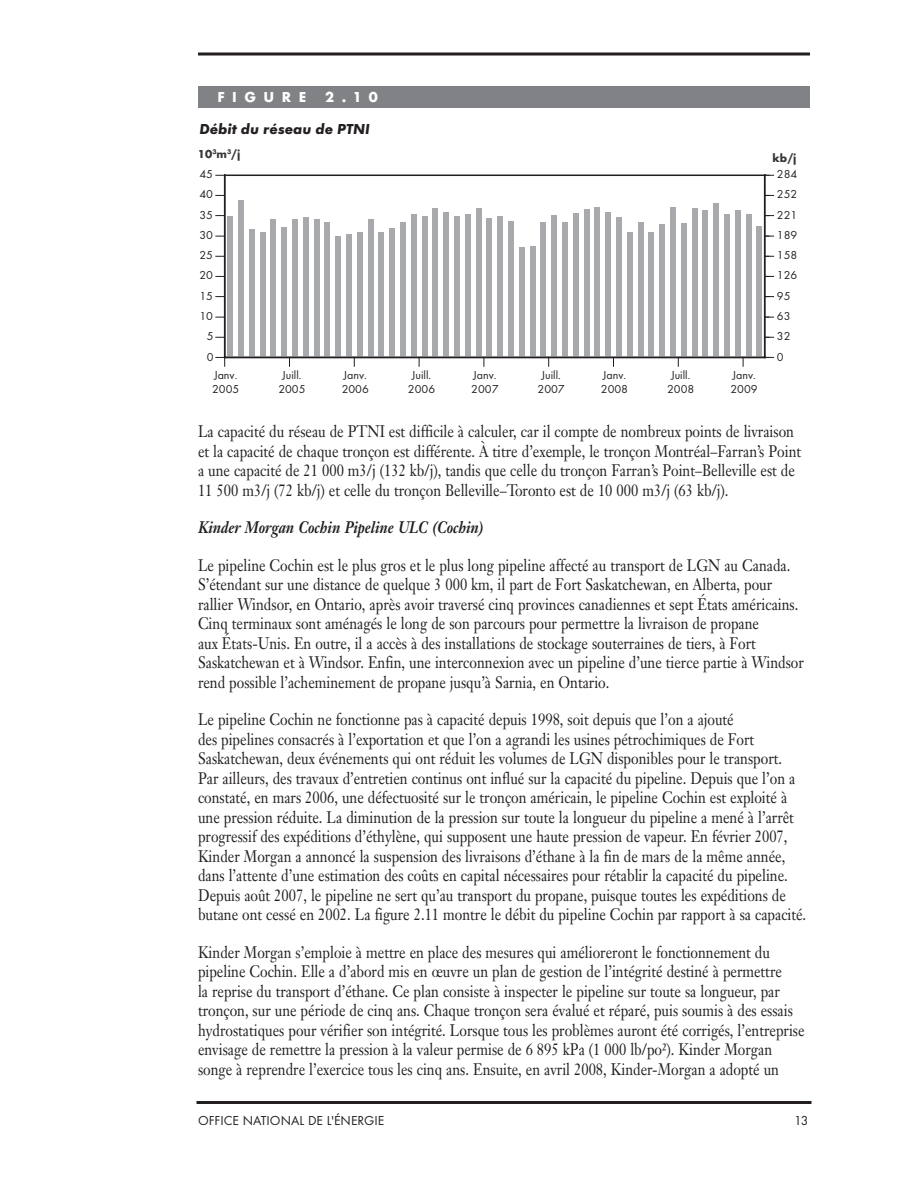
<style>
.page{position:relative;width:918px;height:1188px;background:#fff}
.page>*{position:absolute;margin:0;border:0;box-sizing:border-box;transform-origin:0 0}
.t1{font:16.5px/19.5px "Janson Text";color:#231f20;scale:.85 1}
.t2{font:italic 700 16.5px "Janson Text";color:#231f20;scale:.85 1}
.t3{font:italic 700 15px "Futura TOT";color:#231f20}
.t4{font:700 15px "Futura TOT";letter-spacing:.5em;color:#fff}
.t5{font:13.5px "Futura TOT Boo";color:#231f20}
.t6{font:12px/14.4px "Futura TOT Boo";color:#231f20}
.t7{font:700 12px "Futura TOT";color:#363639}
</style>
<div class="page">
<svg style="left:198px;top:52px;width:612px;height:4px"></svg>
<hr style="left:196px;top:1101px;width:616px;height:3px;background:#231f20">
<div style="left:198px;top:86px;width:612px;height:23px;background:#808285"></div>
<hr style="left:224px;top:175px;width:542px;height:1px;background:#231f20">
<div style="left:228px;top:216px;width:5px;height:141px;background:#a7a9ac"></div>
<div style="left:238px;top:200px;width:6px;height:157px;background:#a7a9ac"></div>
<div style="left:249px;top:229px;width:6px;height:128px;background:#a7a9ac"></div>
<div style="left:260px;top:232px;width:5px;height:125px;background:#a7a9ac"></div>
<div style="left:271px;top:219px;width:5px;height:138px;background:#a7a9ac"></div>
<div style="left:282px;top:227px;width:5px;height:130px;background:#a7a9ac"></div>
<div style="left:292px;top:219px;width:6px;height:138px;background:#a7a9ac"></div>
<div style="left:303px;top:217px;width:6px;height:140px;background:#a7a9ac"></div>
<div style="left:314px;top:219px;width:5px;height:138px;background:#a7a9ac"></div>
<div style="left:325px;top:222px;width:5px;height:135px;background:#a7a9ac"></div>
<div style="left:336px;top:236px;width:5px;height:121px;background:#a7a9ac"></div>
<div style="left:346px;top:234px;width:6px;height:123px;background:#a7a9ac"></div>
<div style="left:357px;top:232px;width:6px;height:125px;background:#a7a9ac"></div>
<div style="left:368px;top:219px;width:5px;height:138px;background:#a7a9ac"></div>
<div style="left:379px;top:232px;width:5px;height:125px;background:#a7a9ac"></div>
<div style="left:390px;top:228px;width:5px;height:129px;background:#a7a9ac"></div>
<div style="left:400px;top:222px;width:6px;height:135px;background:#a7a9ac"></div>
<div style="left:411px;top:214px;width:6px;height:143px;background:#a7a9ac"></div>
<div style="left:422px;top:216px;width:5px;height:141px;background:#a7a9ac"></div>
<div style="left:433px;top:208px;width:5px;height:149px;background:#a7a9ac"></div>
<div style="left:444px;top:212px;width:5px;height:145px;background:#a7a9ac"></div>
<div style="left:454px;top:216px;width:6px;height:141px;background:#a7a9ac"></div>
<div style="left:465px;top:215px;width:6px;height:142px;background:#a7a9ac"></div>
<div style="left:476px;top:208px;width:5px;height:149px;background:#a7a9ac"></div>
<div style="left:487px;top:218px;width:5px;height:139px;background:#a7a9ac"></div>
<div style="left:498px;top:216px;width:5px;height:141px;background:#a7a9ac"></div>
<div style="left:508px;top:221px;width:6px;height:136px;background:#a7a9ac"></div>
<div style="left:519px;top:247px;width:6px;height:110px;background:#a7a9ac"></div>
<div style="left:530px;top:247px;width:5px;height:110px;background:#a7a9ac"></div>
<div style="left:541px;top:222px;width:5px;height:135px;background:#a7a9ac"></div>
<div style="left:552px;top:215px;width:5px;height:142px;background:#a7a9ac"></div>
<div style="left:562px;top:222px;width:6px;height:135px;background:#a7a9ac"></div>
<div style="left:573px;top:213px;width:6px;height:144px;background:#a7a9ac"></div>
<div style="left:584px;top:209px;width:5px;height:148px;background:#a7a9ac"></div>
<div style="left:595px;top:207px;width:5px;height:150px;background:#a7a9ac"></div>
<div style="left:606px;top:212px;width:5px;height:145px;background:#a7a9ac"></div>
<div style="left:616px;top:217px;width:6px;height:140px;background:#a7a9ac"></div>
<div style="left:627px;top:232px;width:6px;height:125px;background:#a7a9ac"></div>
<div style="left:638px;top:222px;width:5px;height:135px;background:#a7a9ac"></div>
<div style="left:649px;top:232px;width:5px;height:125px;background:#a7a9ac"></div>
<div style="left:660px;top:224px;width:5px;height:133px;background:#a7a9ac"></div>
<div style="left:670px;top:207px;width:6px;height:150px;background:#a7a9ac"></div>
<div style="left:681px;top:224px;width:6px;height:133px;background:#a7a9ac"></div>
<div style="left:692px;top:208px;width:5px;height:149px;background:#a7a9ac"></div>
<div style="left:703px;top:211px;width:5px;height:146px;background:#a7a9ac"></div>
<div style="left:714px;top:203px;width:5px;height:154px;background:#a7a9ac"></div>
<div style="left:724px;top:214px;width:6px;height:143px;background:#a7a9ac"></div>
<div style="left:735px;top:210px;width:6px;height:147px;background:#a7a9ac"></div>
<div style="left:746px;top:215px;width:5px;height:142px;background:#a7a9ac"></div>
<div style="left:757px;top:226px;width:5px;height:131px;background:#a7a9ac"></div>
<svg style="left:215px;top:175px;width:11px;height:192px"></svg>
<hr style="left:224px;top:357px;width:542px;height:1px;background:#231f20">
<hr style="left:764px;top:175px;width:1px;height:183px;background:#231f20">
<hr style="left:224px;top:175px;width:1px;height:183px;background:#231f20">
<p class="t4" style="left:218px;top:88px;width:90px">fi gure</p>
<p class="t4" style="left:325px;top:88px;width:54px">2.10</p>
<p class="t3" style="left:200px;top:119px;width:172px">Débit du réseau de PTNI</p>
<p class="t7" style="left:198px;top:147px;width:44px">10<sup>3</sup>m<sup>3</sup>/j</p>
<p class="t7" style="left:772px;top:151px;width:26px">kb/j</p>
<p class="t6" style="left:199px;top:167px;width:15px">45</p>
<p class="t6" style="left:777px;top:167px;width:22px">284</p>
<p class="t6" style="left:199px;top:187px;width:15px">40</p>
<p class="t6" style="left:777px;top:187px;width:22px">252</p>
<p class="t6" style="left:199px;top:208px;width:15px">35</p>
<p class="t6" style="left:777px;top:208px;width:22px">221</p>
<p class="t6" style="left:199px;top:228px;width:15px">30</p>
<p class="t6" style="left:777px;top:228px;width:22px">189</p>
<p class="t6" style="left:199px;top:248px;width:15px">25</p>
<p class="t6" style="left:777px;top:248px;width:22px">158</p>
<p class="t6" style="left:199px;top:268px;width:15px">20</p>
<p class="t6" style="left:777px;top:268px;width:22px">126</p>
<p class="t6" style="left:199px;top:289px;width:15px">15</p>
<p class="t6" style="left:777px;top:289px;width:15px">95</p>
<p class="t6" style="left:199px;top:309px;width:15px">10</p>
<p class="t6" style="left:777px;top:309px;width:15px">63</p>
<p class="t6" style="left:207px;top:329px;width:8px">5</p>
<p class="t6" style="left:777px;top:329px;width:15px">32</p>
<p class="t6" style="left:207px;top:349px;width:8px">0</p>
<p class="t6" style="left:777px;top:349px;width:8px">0</p>
<p class="t6" style="left:212px;top:367px;width:29px">Janv.<br>2005</p>
<p class="t6" style="left:278px;top:367px;width:29px;text-align:center">Juill.<br>2005</p>
<p class="t6" style="left:342px;top:367px;width:29px">Janv.<br>2006</p>
<p class="t6" style="left:408px;top:367px;width:29px;text-align:center">Juill.<br>2006</p>
<p class="t6" style="left:471px;top:367px;width:29px">Janv.<br>2007</p>
<p class="t6" style="left:538px;top:367px;width:29px;text-align:center">Juill.<br>2007</p>
<p class="t6" style="left:601px;top:367px;width:29px">Janv.<br>2008</p>
<p class="t6" style="left:667px;top:367px;width:29px;text-align:center">Juill.<br>2008</p>
<p class="t6" style="left:730px;top:367px;width:29px">Janv.<br>2009</p>
<p class="t1" style="left:198px;top:422px;width:711px">La capacité du réseau de PTNI est difficile à calculer, car il compte de nombreux points de livraison et la capacité de chaque tronçon est différente. À titre d’exemple, le tronçon Montréal–Farran’s Point a une capacité de 21 000 m3/j (132 kb/j), tandis que celle du tronçon Farran’s Point–Belleville est de 11 500 m3/j (72 kb/j) et celle du tronçon Belleville–Toronto est de 10 000 m3/j (63 kb/j).</p>
<p class="t2" style="left:198px;top:517px;width:338px">Kinder Morgan Cochin Pipeline ULC (Cochin)</p>
<p class="t1" style="left:198px;top:555px;width:714px">Le pipeline Cochin est le plus gros et le plus long pipeline affecté au transport de LGN au Canada.<br>S’étendant sur une distance de quelque 3 000 km, il part de Fort Saskatchewan, en Alberta, pour rallier Windsor, en Ontario, après avoir traversé cinq provinces canadiennes et sept États américains.<br>Cinq terminaux sont aménagés le long de son parcours pour permettre la livraison de propane<br>aux États-Unis. En outre, il a accès à des installations de stockage souterraines de tiers, à Fort Saskatchewan et à Windsor. Enfin, une interconnexion avec un pipeline d’une tierce partie à Windsor rend possible l’acheminement de propane jusqu’à Sarnia, en Ontario.</p>
<p class="t1" style="left:198px;top:710px;width:717px">Le pipeline Cochin ne fonctionne pas à capacité depuis 1998, soit depuis que l’on a ajouté<br>des pipelines consacrés à l’exportation et que l’on a agrandi les usines pétrochimiques de Fort Saskatchewan, deux événements qui ont réduit les volumes de LGN disponibles pour le transport.<br>Par ailleurs, des travaux d’entretien continus ont influé sur la capacité du pipeline. Depuis que l’on a constaté, en mars 2006, une défectuosité sur le tronçon américain, le pipeline Cochin est exploité à une pression réduite. La diminution de la pression sur toute la longueur du pipeline a mené à l’arrêt progressif des expéditions d’éthylène, qui supposent une haute pression de vapeur. En février 2007, Kinder Morgan a annoncé la suspension des livraisons d’éthane à la fin de mars de la même année, dans l’attente d’une estimation des coûts en capital nécessaires pour rétablir la capacité du pipeline.<br>Depuis août 2007, le pipeline ne sert qu’au transport du propane, puisque toutes les expéditions de butane ont cessé en 2002. La figure 2.11 montre le débit du pipeline Cochin par rapport à sa capacité.</p>
<p class="t1" style="left:198px;top:942px;width:715px">Kinder Morgan s’emploie à mettre en place des mesures qui amélioreront le fonctionnement du pipeline Cochin. Elle a d’abord mis en œuvre un plan de gestion de l’intégrité destiné à permettre<br>la reprise du transport d’éthane. Ce plan consiste à inspecter le pipeline sur toute sa longueur, par tronçon, sur une période de cinq ans. Chaque tronçon sera évalué et réparé, puis soumis à des essais hydrostatiques pour vérifier son intégrité. Lorsque tous les problèmes auront été corrigés, l’entreprise envisage de remettre la pression à la valeur permise de 6 895 kPa (1 000 lb/po²). Kinder Morgan songe à reprendre l’exercice tous les cinq ans. Ensuite, en avril 2008, Kinder-Morgan a adopté un</p>
<p class="t5" style="left:198px;top:1112px;width:52px">OFFICE NATI</p>
<p class="t5" style="left:270px;top:1112px;width:110px">ONAL DE l'ÉNERGIE</p>
<p class="t5" style="left:794px;top:1112px;width:16px">13</p>
</div>
